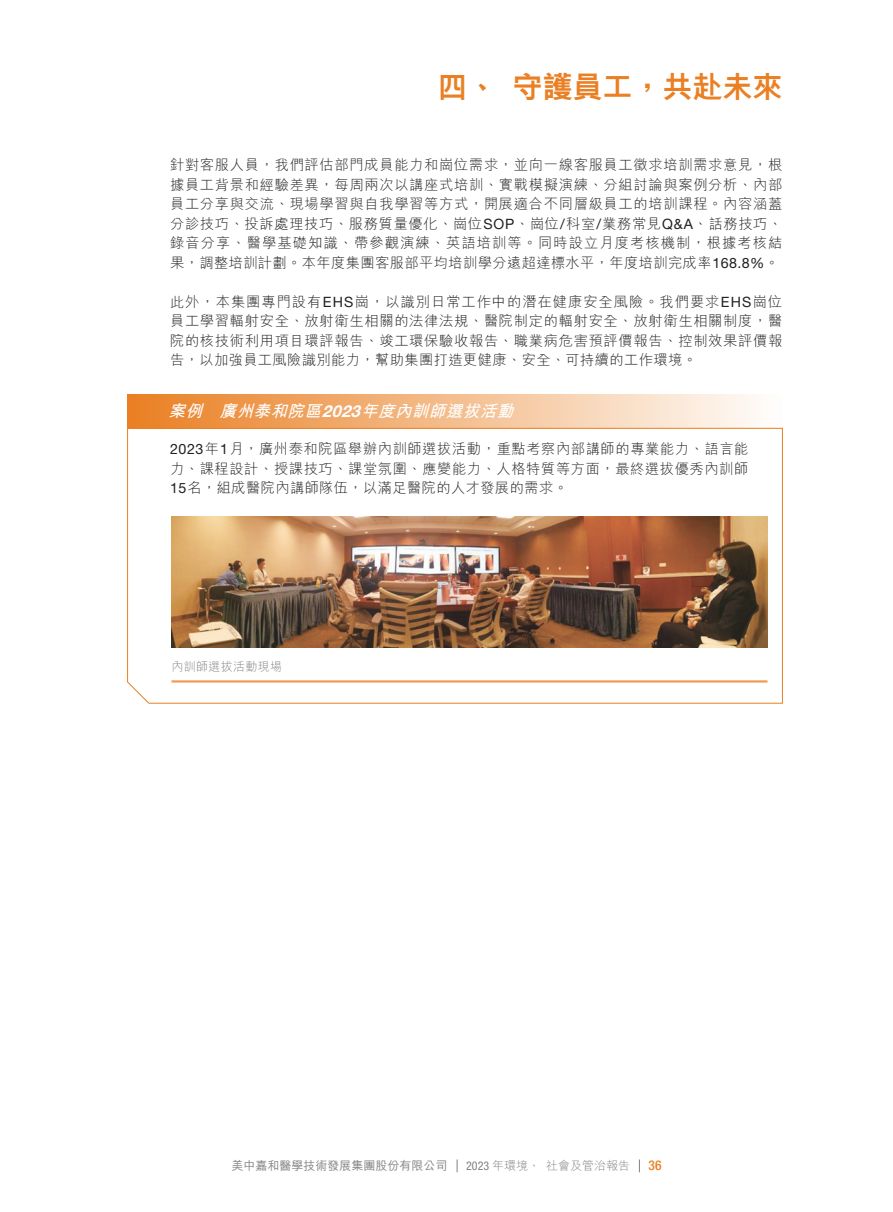
<style>
.page{position:relative;width:893px;height:1212px;background:#fff}
.page>*{position:absolute;margin:0;border:0;box-sizing:border-box;transform-origin:0 0}
.t1{font:800 30px "M Hei HK";color:#ea8023}
.t2{font:italic 700 16.5px "M Hei HK";color:#fff}
.t3{font:italic 700 16.5px "Helvetica Neue LT Std";color:#fff}
.t4{font:300 14.25px/19.5px "M Hei HK";letter-spacing:.03em;color:#231f20;text-align:justify}
.t5{font:500 condensed 13.5px "Helvetica Neue LT Std";color:#ea8023}
.t6{font:500 12px "M Hei HK";color:#808285}
.t7{font:300 12px "M Hei HK";letter-spacing:.03em;color:#808285}
.t8{font:condensed 12px "Helvetica Neue LT Std";color:#808285}
.t9{font:300 12px "M Hei HK";color:#808285}
.s1{font-family:"Helvetica Neue LT Std";font-weight:400}
.s2{font-family:"M Hei HK";font-weight:300;font-stretch:normal}
</style>
<div class="page">
<svg style="left:457px;top:1159px;width:1px;height:13px"></svg>
<svg style="left:639px;top:1159px;width:1px;height:13px"></svg>
<svg style="left:127px;top:428px;width:656px;height:276px"></svg>
<div style="left:127px;top:394px;width:656px;height:34px;background:linear-gradient(to right,#e97f22,#fefefc)"></div>
<img style="left:171px;top:516px;width:596px;height:131px">
<h1 class="t1" style="left:437px;top:72px;width:61px">四、</h1>
<h1 class="t1" style="left:512px;top:72px;width:271px">守護員工，共赴未來</h1>
<p class="t4" style="left:170px;top:155px;width:614px">針對客服人員，我們評估部門成員能力和崗位需求，並向一線客服員工徵求培訓需求意見，根據員工背景和經驗差異，每周兩次以講座式培訓、實戰模擬演練、分組討論與案例分析、內部員工分享與交流、現場學習與自我學習等方式，開展適合不同層級員工的培訓課程。內容涵蓋分診技巧、投訴處理技巧、服務質量優化、崗位<span class="s1">SOP</span>、崗位<span class="s1">/</span>科室<span class="s1">/</span>業務常見<span class="s1">Q&amp;A</span>、話務技巧、錄音分享、醫學基礎知識、帶參觀演練、英語培訓等。同時設立月度考核機制，根據考核結果，調整培訓計劃。本年度集團客服部平均培訓學分遠超達標水平，年度培訓完成率<span class="s1">168.8%</span>。</p>
<p class="t4" style="left:170px;top:291px;width:614px">此外，本集團專門設有<span class="s1">EHS</span>崗，以識別日常工作中的潛在健康安全風險。我們要求<span class="s1">EHS</span>崗位員工學習輻射安全、放射衛生相關的法律法規、醫院制定的輻射安全、放射衛生相關制度，醫院的核技術利用項目環評報告、竣工環保驗收報告、職業病危害預評價報告、控制效果評價報告，以加強員工風險識別能力，幫助集團打造更健康、安全、可持續的工作環境。</p>
<p class="t2" style="left:169px;top:399px;width:41px">案例</p>
<p class="t2" style="left:219px;top:399px;width:108px">廣州泰和院區</p>
<p class="t2" style="left:361px;top:399px;width:159px">年度內訓師選拔活動</p>
<p class="t3" style="left:322px;top:401px;width:45px">2023</p>
<p class="t4" style="left:170px;top:439px;width:580px"><span class="s1">2023</span>年<span class="s1">1</span>月，廣州泰和院區舉辦內訓師選拔活動，重點考察內部講師的專業能力、語言能力、課程設計、授課技巧、課堂氛圍、應變能力、人格特質等方面，最終選拔優秀內訓師<span class="s1">15</span>名，組成醫院內講師隊伍，以滿足醫院的人才發展的需求。</p>
<p class="t7" style="left:171px;top:660px;width:112px">內訓師選拔活動現場</p>
<p class="t6" style="left:231px;top:1157px;width:217px">美中嘉和醫學技術發展集團股份有限公司</p>
<p class="t8" style="left:466px;top:1159px;width:76px">2023 <span class="s2">年環境、</span></p>
<p class="t9" style="left:546px;top:1159px;width:85px">社會及管治報告</p>
<p class="t5" style="left:648px;top:1157px;width:14px">36</p>
</div>
